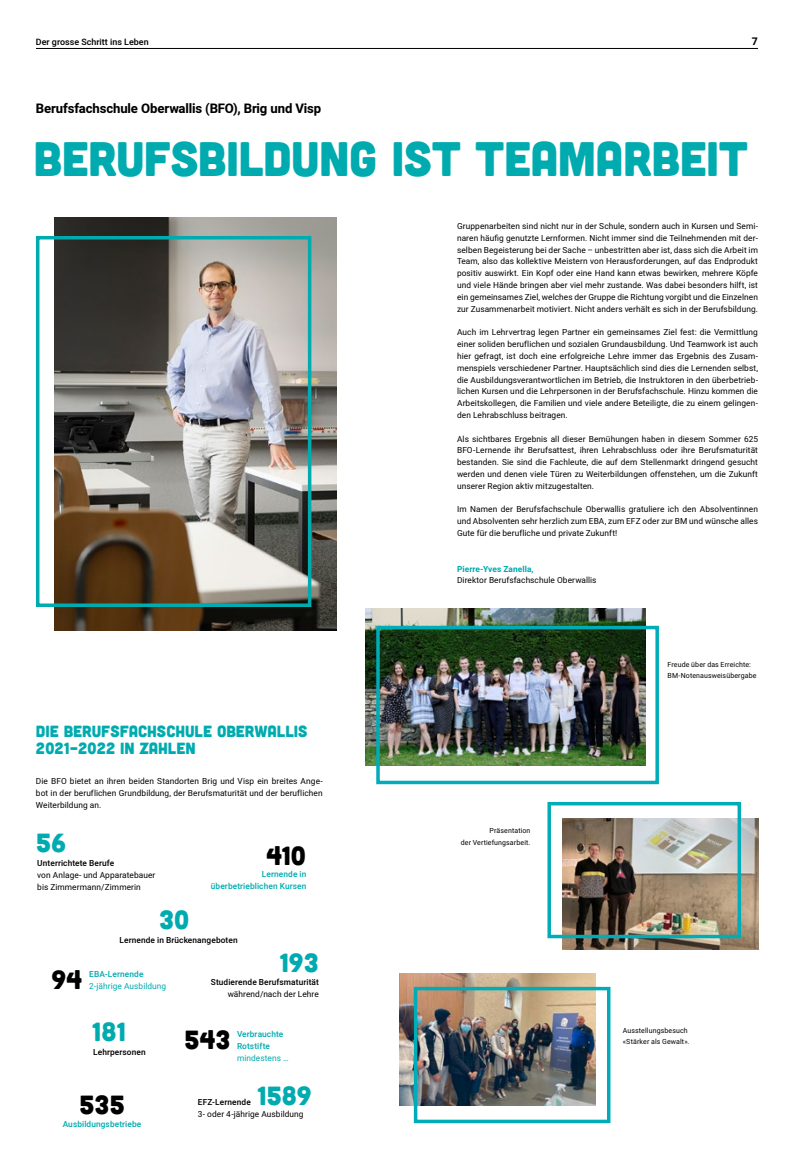
<style>
.page{position:relative;width:794px;height:1166px;background:#fff}
.page>*{position:absolute;margin:0;border:0;box-sizing:border-box;transform-origin:0 0}
.Titel_1{font:48.39px "Cubano";letter-spacing:-.01em;color:#00abaf}
.Untertitel{font:26.25px "Cubano";letter-spacing:-.015em;color:#00abaf}
.Untertitel-2{font:26.25px "Cubano";letter-spacing:-.015em;color:#000}
.Untertitel-3{font:16.19px/16.6px "Cubano";color:#00abaf}
.Lead{font:700 13.12px "Heebo";letter-spacing:-.01em;color:#000}
.t1{font:700 10.5px "Heebo";color:#000}
.t2{font:500 8.75px "Heebo";color:#000}
.Grundtext{font:8.31px/11.8px "Heebo";letter-spacing:.01em;color:#000;text-align:justify}
.Grundtext-2{font:500 8.31px "Heebo";letter-spacing:.01em;color:#000}
.Grundtext-3{font:500 8.31px/11.8px "Heebo";letter-spacing:.01em;color:#00abaf;text-align:right}
.Grundtext-4{font:8.31px "Heebo";letter-spacing:.01em;color:#00abaf}
.Grundtext-5{font:700 8.31px "Heebo";letter-spacing:.01em;color:#00abaf}
.Text_Foto_Nachweis{font:7px/11.4px "Heebo";letter-spacing:.015em;color:#000}
</style>
<div class="page">
<hr style="left:36px;top:48px;width:722px;height:1px;background:#000">
<img style="left:54px;top:217px;width:283px;height:413px">
<div style="left:36px;top:236px;width:275px;height:371px;border:4px solid #00abaf"></div>
<img style="left:365px;top:608px;width:280px;height:158px">
<img style="left:562px;top:818px;width:187px;height:131px">
<img style="left:400px;top:974px;width:195px;height:131px">
<div style="left:376px;top:626px;width:283px;height:158px;border:4px solid #00acb8"></div>
<div style="left:547px;top:802px;width:194px;height:136px;border:4px solid #00acb8"></div>
<div style="left:414px;top:987px;width:196px;height:136px;border:4px solid #00acb8"></div>
<div style="left:0;top:0;width:45px;height:1129px;background:#fff"></div>
<p class="t2" style="left:36px;top:35px;width:114px">Der grosse Schritt ins Leben</p>
<p class="t1" style="left:752px;top:34px;width:8px">7</p>
<p class="Lead" style="left:36px;top:99px;width:287px">Berufsfachschule Oberwallis (BFO), Brig und Visp</p>
<p class="Titel_1" style="left:34px;top:128px;width:715px">BERUFSBILDUNG IST TEAMARBEIT</p>
<p class="Grundtext" style="left:457px;top:220px;width:302px">Gruppenarbeiten sind nicht nur in der Schule, sondern auch in Kursen und Semi&shy;naren häufig genutzte Lernformen. Nicht immer sind die Teilnehmenden mit der&shy;selben Begeisterung bei der Sache – unbestritten aber ist, dass sich die Arbeit im Team, also das kollektive Meistern von Herausforderungen, auf das Endprodukt positiv auswirkt. Ein Kopf oder eine Hand kann etwas bewirken, mehrere Köpfe und viele Hände bringen aber viel mehr zustande. Was dabei besonders hilft, ist ein gemeinsames Ziel, welches der Gruppe die Richtung vorgibt und die Einzelnen zur Zusammenarbeit motiviert. Nicht anders verhält es sich in der Berufsbildung.</p>
<p class="Grundtext" style="left:457px;top:326px;width:302px">Auch im Lehrvertrag legen Partner ein gemeinsames Ziel fest: die Vermittlung einer soliden beruflichen und sozialen Grundausbildung. Und Teamwork ist auch hier gefragt, ist doch eine erfolgreiche Lehre immer das Ergebnis des Zusam&shy;menspiels verschiedener Partner. Hauptsächlich sind dies die Lernenden selbst, die Ausbildungsverantwortlichen im Betrieb, die Instruktoren in den überbetrieb&shy;lichen Kursen und die Lehrpersonen in der Berufsfachschule. Hinzu kommen die Arbeitskollegen, die Familien und viele andere Beteiligte, die zu einem gelingen&shy;den Lehrabschluss beitragen.</p>
<p class="Grundtext" style="left:457px;top:433px;width:302px">Als sichtbares Ergebnis all dieser Bemühungen haben in diesem Sommer 625<br>BFO-Lernende ihr Berufsattest, ihren Lehrabschluss oder ihre Berufsmaturität bestanden. Sie sind die Fachleute, die auf dem Stellenmarkt dringend gesucht werden und denen viele Türen zu Weiterbildungen offenstehen, um die Zukunft unserer Region aktiv mitzugestalten.</p>
<p class="Grundtext" style="left:457px;top:503px;width:302px">Im Namen der Berufsfachschule Oberwallis gratuliere ich den Absolventinnen und Absolventen sehr herzlich zum EBA, zum EFZ oder zur BM und wünsche alles Gute für die berufliche und private Zukunft!</p>
<p class="Grundtext-5" style="left:457px;top:563px;width:78px">Pierre-Yves Zanella,</p>
<p class="Grundtext" style="left:457px;top:574px;width:141px">Direktor Berufsfachschule Oberwallis</p>
<p class="Untertitel-3" style="left:36px;top:722px;width:273px">DIE BERUFSFACHSCHULE OBERWALLIS<br>2021–2022 IN ZAHLEN</p>
<p class="Grundtext" style="left:36px;top:775px;width:288px">Die BFO bietet an ihren beiden Standorten Brig und Visp ein breites Ange&shy;bot in der beruflichen Grundbildung, der Berufsmaturität und der beruflichen Weiterbildung an.</p>
<p class="Untertitel" style="left:36px;top:826px;width:31px">56</p>
<p class="Grundtext-2" style="left:37px;top:857px;width:78px">Unterrichtete Berufe</p>
<p class="Grundtext" style="left:37px;top:869px;width:120px">von Anlage- und Apparatebauer bis Zimmermann/Zimmerin</p>
<p class="Untertitel-2" style="left:266px;top:839px;width:41px">410</p>
<p class="Grundtext-3" style="left:211px;top:868px;width:97px">Lernende in überbetrieblichen Kursen</p>
<p class="Untertitel" style="left:159px;top:903px;width:32px">30</p>
<p class="Grundtext-2" style="left:119px;top:934px;width:120px">Lernende in Brückenangeboten</p>
<p class="Untertitel-2" style="left:52px;top:963px;width:32px">94</p>
<p class="Grundtext-3" style="left:89px;top:968px;width:56px">EBA-Lernende</p>
<p class="Grundtext-4" style="left:89px;top:980px;width:78px">2-jährige Ausbildung</p>
<p class="Untertitel" style="left:92px;top:1015px;width:36px">181</p>
<p class="Grundtext-2" style="left:93px;top:1046px;width:54px">Lehrpersonen</p>
<p class="Untertitel-2" style="left:79px;top:1087px;width:47px">535</p>
<p class="Grundtext-3" style="left:63px;top:1118px;width:80px">Ausbildungsbetriebe</p>
<p class="Untertitel" style="left:279px;top:945px;width:41px">193</p>
<p class="Grundtext-2" style="left:211px;top:976px;width:110px">Studierende Berufsmaturität</p>
<p class="Grundtext" style="left:228px;top:988px;width:93px">während/nach der Lehre</p>
<p class="Untertitel-2" style="left:184px;top:1023px;width:48px">543</p>
<p class="Grundtext-3" style="left:237px;top:1028px;width:48px;text-align:left">Verbrauchte<br>Rotstifte</p>
<p class="Grundtext-4" style="left:237px;top:1052px;width:53px">mindestens …</p>
<p class="Untertitel" style="left:257px;top:1079px;width:56px">1589</p>
<p class="Grundtext" style="left:198px;top:1107px;width:107px">3- oder 4-jährige Ausbildung</p>
<p class="Grundtext-2" style="left:198px;top:1096px;width:54px">EFZ-Lernende</p>
<p class="Text_Foto_Nachweis" style="left:461px;top:825px;width:71px;text-align:right">Präsentation<br>der Vertiefungsarbeit.</p>
<p class="Text_Foto_Nachweis" style="left:667px;top:658px;width:90px">Freude über das Erreichte:<br>BM-Notenausweisübergabe</p>
<p class="Text_Foto_Nachweis" style="left:623px;top:1024px;width:68px">Ausstellungsbesuch «Stärker als Gewalt».</p>
</div>
